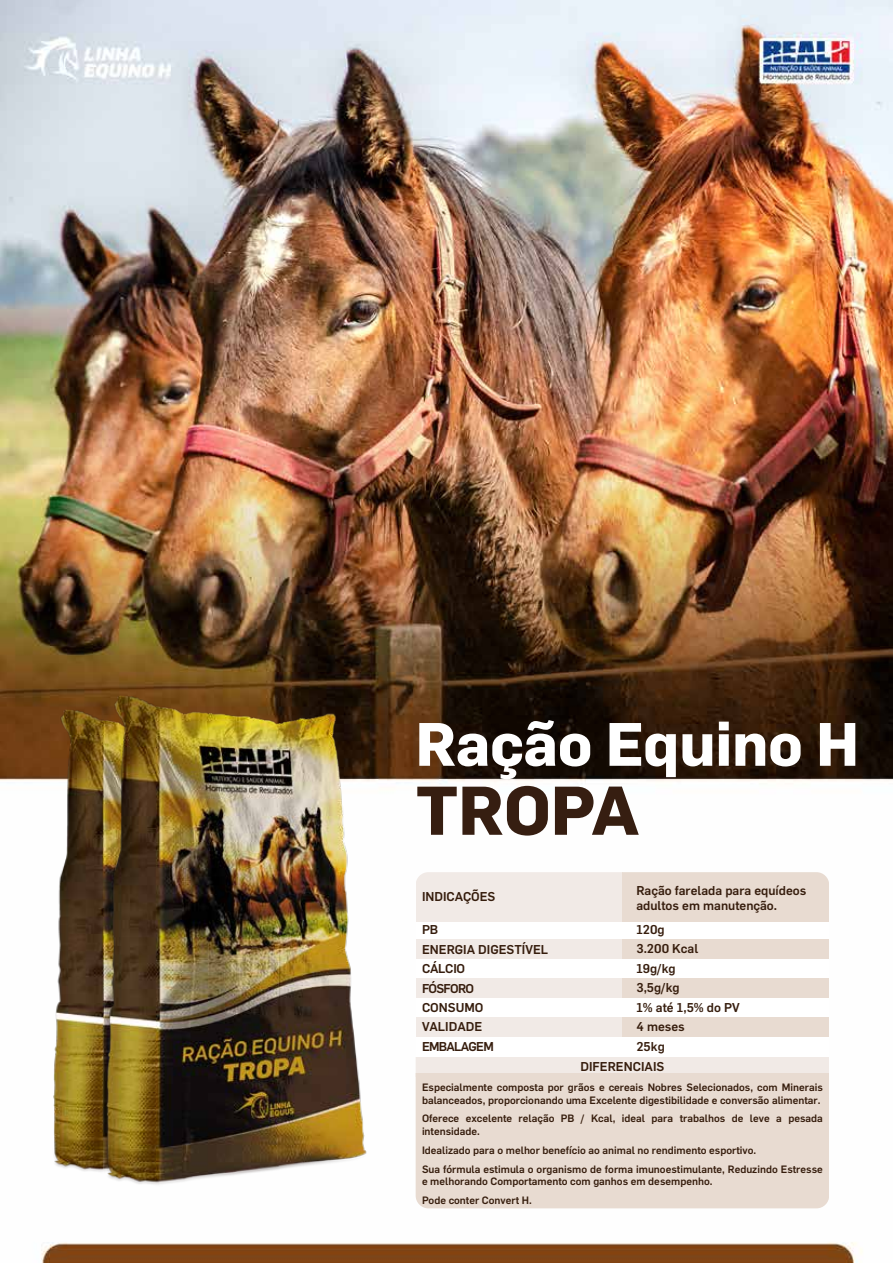
<style>
.page{position:relative;width:893px;height:1263px;background:#fff}
.page>*{position:absolute;margin:0;border:0;box-sizing:border-box;transform-origin:0 0}
.t1{font:700 67.5px "Flama";color:#361e11}
.t2{font:700 60px "Flama";color:#fff}
.t3{font:500 12.6px/19.4px "Flama";color:#361d0d}
.t4{font:500 12.6px "Flama";letter-spacing:-.055em;color:#361d0d}
.t5{font:500 10.5px/12.6px "Flama";color:#361d0d}
</style>
<div class="page">
<img style="left:0;top:0;width:893px;height:1263px">
<img style="left:51px;top:709px;width:54px;height:464px">
<img style="left:105px;top:696px;width:264px;height:491px">
<svg style="left:416px;top:921px;width:413px;height:136px"></svg>
<div style="left:416px;top:872px;width:206px;height:49px;background:#f1eae6"></div>
<div style="left:622px;top:872px;width:207px;height:49px;background:#e8dbd1"></div>
<div style="left:416px;top:939px;width:206px;height:20px;background:#f1eae6"></div>
<div style="left:622px;top:939px;width:207px;height:20px;background:#e8dbd1"></div>
<div style="left:416px;top:978px;width:206px;height:20px;background:#f1eae6"></div>
<div style="left:622px;top:978px;width:207px;height:20px;background:#e8dbd1"></div>
<div style="left:416px;top:1017px;width:206px;height:20px;background:#f1eae6"></div>
<div style="left:622px;top:1017px;width:207px;height:20px;background:#e8dbd1"></div>
<div style="left:416px;top:1057px;width:413px;height:19px;background:#f1eae6"></div>
<div style="left:416px;top:1073px;width:413px;height:135px;background:#e8dbd1"></div>
<h2 class="t2" style="left:416px;top:701px;width:445px">Ração Equino H</h2>
<h1 class="t1" style="left:416px;top:762px;width:225px">TROPA</h1>
<p class="t3" style="left:636px;top:881px;width:171px;line-height:15.1px">Ração farelada para equídeos adultos em manutenção.</p>
<p class="t3" style="left:422px;top:886px;width:75px">INDICAÇÕES</p>
<p class="t3" style="left:422px;top:919px;width:128px">PB<br>ENERGIA DIGESTÍVEL<br>CÁLCIO<br>FÓSFORO<br>CONSUMO<br>VALIDADE</p>
<p class="t3" style="left:636px;top:919px;width:105px">120g<br>3.200 Kcal<br>19g/kg<br>3,5g/kg<br>1% até 1,5% do PV</p>
<p class="t4" style="left:422px;top:1037px;width:73px">EMBALAGEM</p>
<p class="t3" style="left:636px;top:1016px;width:50px">4 meses<br>25kg</p>
<p class="t3" style="left:580px;top:1055px;width:85px">DIFERENCIAIS</p>
<p class="t5" style="left:422px;top:1080px;width:402px">Especialmente composta por grãos e cereais Nobres Selecionados, com Minerais balanceados, proporcionando uma Excelente digestibilidade e conversão alimentar.</p>
<p class="t5" style="left:422px;top:1112px;width:402px">Oferece excelente relação PB / Kcal, ideal para trabalhos de leve a pesada intensidade.</p>
<p class="t5" style="left:422px;top:1140px;width:402px;line-height:18.9px">Idealizado para o melhor benefício ao animal no rendimento esportivo.<br>Sua fórmula estimula o organismo de forma imunoestimulante, Reduzindo Estresse</p>
<p class="t5" style="left:422px;top:1171px;width:292px;line-height:18.9px">e melhorando Comportamento com ganhos em desempenho.<br>Pode conter Convert H.</p>
</div>
